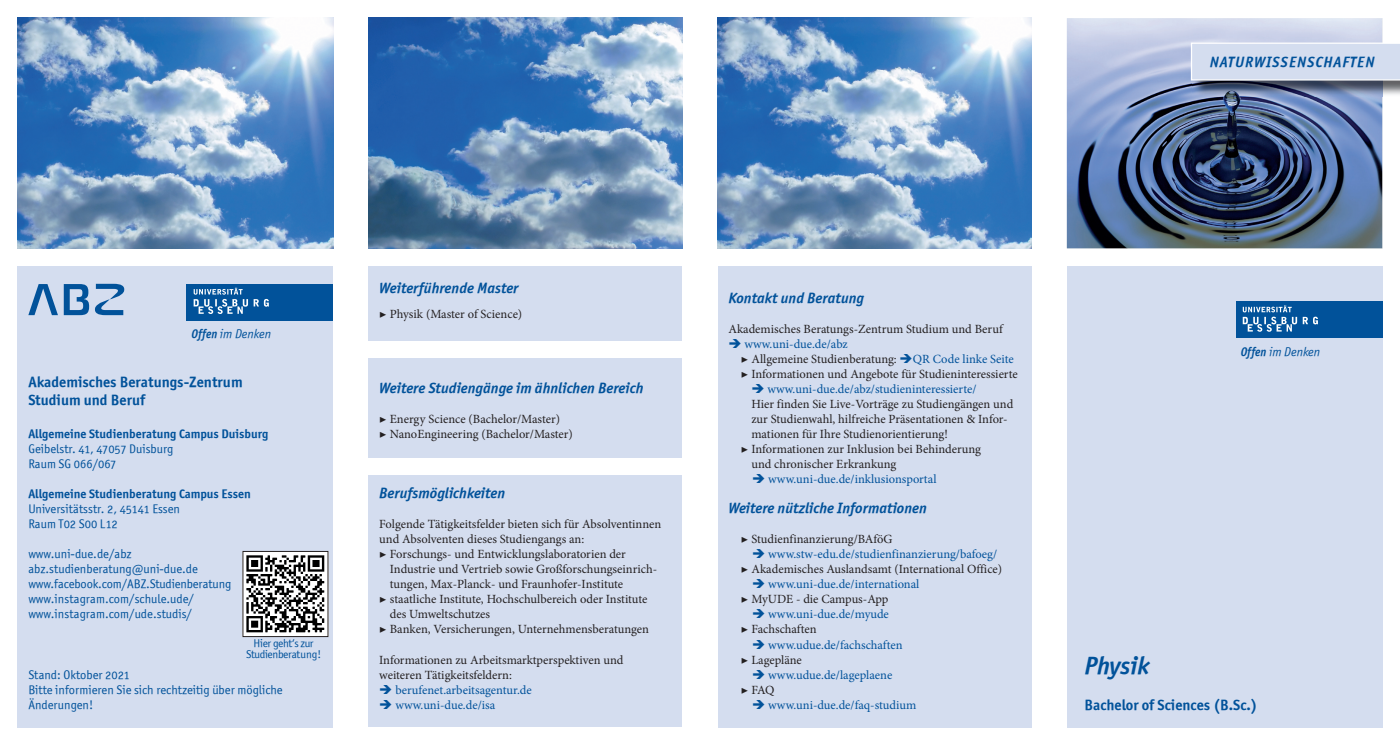
<style>
.page{position:relative;width:1400px;height:745px;background:#fff}
.page>*{position:absolute;margin:0;border:0;box-sizing:border-box;transform-origin:0 0}
.t1{font:25px "Officina Sans OSITCTT Bold Ita";color:#01529a}
.t2{font:15px "Officina Sans OSITCTT Bold Ita";color:#01529a}
.t3{font:15px/18px "Officina Sans OSITCTT Bold";color:#01529a}
.t4{font:15px "Officina Sans OSITCTT Bold Ita";letter-spacing:.06em;color:#01529a}
.t5{font:12.75px "Officina Sans OSITCTT Book Ita";color:#01529a}
.t6{font:12.5px/15px "Minion Pro";color:#231f20}
.t7{font:12.5px/15px "Officina Sans OSITCTT Book";color:#01529a}
.t8{font:12.5px/15px "Minion Pro";color:#01529a}
.t9{font:12.5px "Officina Sans OSITCTT Bold";color:#01529a}
.t10{font:11.25px/11.2px "Officina Sans OSITCTT Book";letter-spacing:-.03em;color:#01529a;text-align:center}
.s1{font-family:"Officina Sans OSITCTT Bold Ita"}
.s2{color:#01529a}
.s3{color:#231f20}
</style>
<div class="page">
<div style="left:1067px;top:266px;width:315px;height:460px;background:#d4ddef"></div>
<div style="left:1235px;top:301px;width:147px;height:37px;background:#01529a"></div>
<svg style="left:1242px;top:305px;width:76px;height:26px"></svg>
<div style="left:18px;top:266px;width:315px;height:460px;background:#d4ddef"></div>
<div style="left:187px;top:283px;width:146px;height:37px;background:#01529a"></div>
<svg style="left:194px;top:287px;width:75px;height:27px"></svg>
<svg style="left:28px;top:284px;width:30px;height:31px"></svg>
<svg style="left:64px;top:283px;width:61px;height:32px"></svg>
<div style="left:369px;top:358px;width:313px;height:99px;background:#d4ddef"></div>
<div style="left:369px;top:475px;width:313px;height:251px;background:#d4ddef"></div>
<img style="left:18px;top:18px;width:315px;height:230px">
<img style="left:369px;top:18px;width:313px;height:230px">
<div style="left:369px;top:266px;width:313px;height:74px;background:#d4ddef"></div>
<img style="left:1067px;top:18px;width:315px;height:230px">
<div style="left:718px;top:266px;width:313px;height:460px;background:#d4ddef"></div>
<img style="left:718px;top:18px;width:313px;height:230px">
<img style="left:245px;top:553px;width:81px;height:81px">
<img style="left:1192px;top:81px;width:208px;height:15px">
<svg style="left:1190px;top:42px;width:210px;height:39px"></svg>
<p class="t4" style="left:1210px;top:53px;width:166px">NATURWISSENSCHAFTEN</p>
<p class="t5" style="left:192px;top:326px;width:81px"><span class="s1">Offen</span> im Denken</p>
<p class="t3" style="left:28px;top:372px;width:216px">Akademisches Beratungs-Zentrum<br>Studium und Beruf</p>
<p class="t9" style="left:28px;top:426px;width:242px">Allgemeine Studienberatung Campus Duisburg</p>
<p class="t7" style="left:28px;top:441px;width:147px">Geibelstr. 41, 47057 Duisburg<br>Raum SG 066/067</p>
<p class="t9" style="left:28px;top:486px;width:224px">Allgemeine Studienberatung Campus Essen</p>
<p class="t7" style="left:28px;top:501px;width:153px">Universitätsstr. 2, 45141 Essen<br>Raum T02 S00 L12</p>
<p class="t7" style="left:28px;top:546px;width:204px">www.uni-due.de/abz abz.studienberatung@uni-due.de www.facebook.com/ABZ.Studienberatung www.instagram.com/schule.ude/ www.instagram.com/ude.studis/</p>
<p class="t10" style="left:246px;top:637px;width:77px">Hier geht‘s zur<br>Studienberatung!</p>
<p class="t7" style="left:28px;top:666px;width:256px">Stand: Oktober 2021<br>Bitte informieren Sie sich rechtzeitig über mögliche<br>Änderungen!</p>
<p class="t2" style="left:379px;top:278px;width:141px">Weiterführende Master</p>
<p class="t6" style="left:379px;top:306px;width:145px">▶ Physik (Master of Science)</p>
<p class="t2" style="left:379px;top:379px;width:266px">Weitere Studiengänge im ähnlichen Bereich</p>
<p class="t6" style="left:379px;top:411px;width:195px">▶ Energy Science (Bachelor/Master)<br>▶ NanoEngineering (Bachelor/Master)</p>
<p class="t2" style="left:379px;top:484px;width:127px">Berufsmöglichkeiten</p>
<p class="t6" style="left:379px;top:516px;width:284px">Folgende Tätigkeitsfelder bieten sich für Absolventinnen und Absolventen dieses Studiengangs an:<br>▶ Forschungs- und Entwicklungslaboratorien der</p>
<p class="t6" style="left:390px;top:561px;width:269px">Industrie und Vertrieb sowie Großforschungseinrich-</p>
<p class="t6" style="left:390px;top:576px;width:235px">tungen, Max-Planck- und Fraunhofer-Institute</p>
<p class="t6" style="left:379px;top:591px;width:270px">▶ staatliche Institute, Hochschulbereich oder Institute</p>
<p class="t6" style="left:390px;top:606px;width:102px">des Umweltschutzes</p>
<p class="t6" style="left:379px;top:621px;width:271px">▶ Banken, Versicherungen, Unternehmensberatungen</p>
<p class="t6" style="left:379px;top:651px;width:246px">Informationen zu Arbeitsmarktperspektiven und weiteren Tätigkeitsfeldern:</p>
<p class="t8" style="left:379px;top:681px;width:154px">➔ berufenet.arbeitsagentur.de</p>
<p class="t8" style="left:379px;top:696px;width:118px">➔ www.uni-due.de/isa</p>
<p class="t2" style="left:728px;top:289px;width:138px">Kontakt und Beratung</p>
<p class="t6" style="left:728px;top:321px;width:276px">Akademisches Beratungs-Zentrum Studium und Beruf</p>
<p class="t6" style="left:741px;top:336px;width:278px;text-indent:-12px"><span class="s2">➔ www.uni-due.de/abz<br></span>▶ Allgemeine Studienberatung: <span class="s2">➔QR Code linke Seite </span>▶ Informationen und Angebote für Studieninteressierte</p>
<p class="t8" style="left:751px;top:381px;width:227px">➔ www.uni-due.de/abz/studieninteressierte/</p>
<p class="t6" style="left:751px;top:396px;width:263px">Hier finden Sie Live-Vorträge zu Studiengängen und</p>
<p class="t6" style="left:751px;top:411px;width:258px">zur Studienwahl, hilfreiche Präsentationen &amp; Infor-</p>
<p class="t6" style="left:751px;top:426px;width:198px">mationen für Ihre Studienorientierung!</p>
<p class="t6" style="left:741px;top:441px;width:242px">▶ Informationen zur Inklusion bei Behinderung</p>
<p class="t6" style="left:751px;top:456px;width:147px">und chronischer Erkrankung</p>
<p class="t8" style="left:752px;top:471px;width:186px">➔ www.uni-due.de/inklusionsportal</p>
<p class="t2" style="left:728px;top:499px;width:200px">Weitere nützliche Informationen</p>
<p class="t6" style="left:741px;top:531px;width:153px">▶ Studienfinanzierung/BAföG</p>
<p class="t6" style="left:741px;top:546px;width:263px;text-align:center"><span class="s2">➔ www.stw-edu.de/studienfinanzierung/bafoeg/<br></span>▶ Akademisches Auslandsamt (International Office)</p>
<p class="t8" style="left:741px;top:576px;width:180px;text-indent:11px">➔ www.uni-due.de/international <span class="s3">▶ MyUDE - die Campus-App</span></p>
<p class="t8" style="left:741px;top:606px;width:150px;text-indent:11px">➔ www.uni-due.de/myude <span class="s3">▶ Fachschaften</span></p>
<p class="t8" style="left:741px;top:636px;width:163px;text-indent:11px">➔ www.udue.de/fachschaften <span class="s3">▶ Lagepläne</span></p>
<p class="t8" style="left:741px;top:666px;width:153px;text-indent:11px">➔ www.udue.de/lageplaene <span class="s3">▶ FAQ</span></p>
<p class="t8" style="left:752px;top:696px;width:166px">➔ www.uni-due.de/faq-studium</p>
<p class="t5" style="left:1240px;top:344px;width:81px"><span class="s1">Offen</span> im Denken</p>
<h1 class="t1" style="left:1084px;top:649px;width:66px">Physik</h1>
<p class="t3" style="left:1084px;top:694px;width:175px">Bachelor of Sciences (B.Sc.)</p>
</div>
